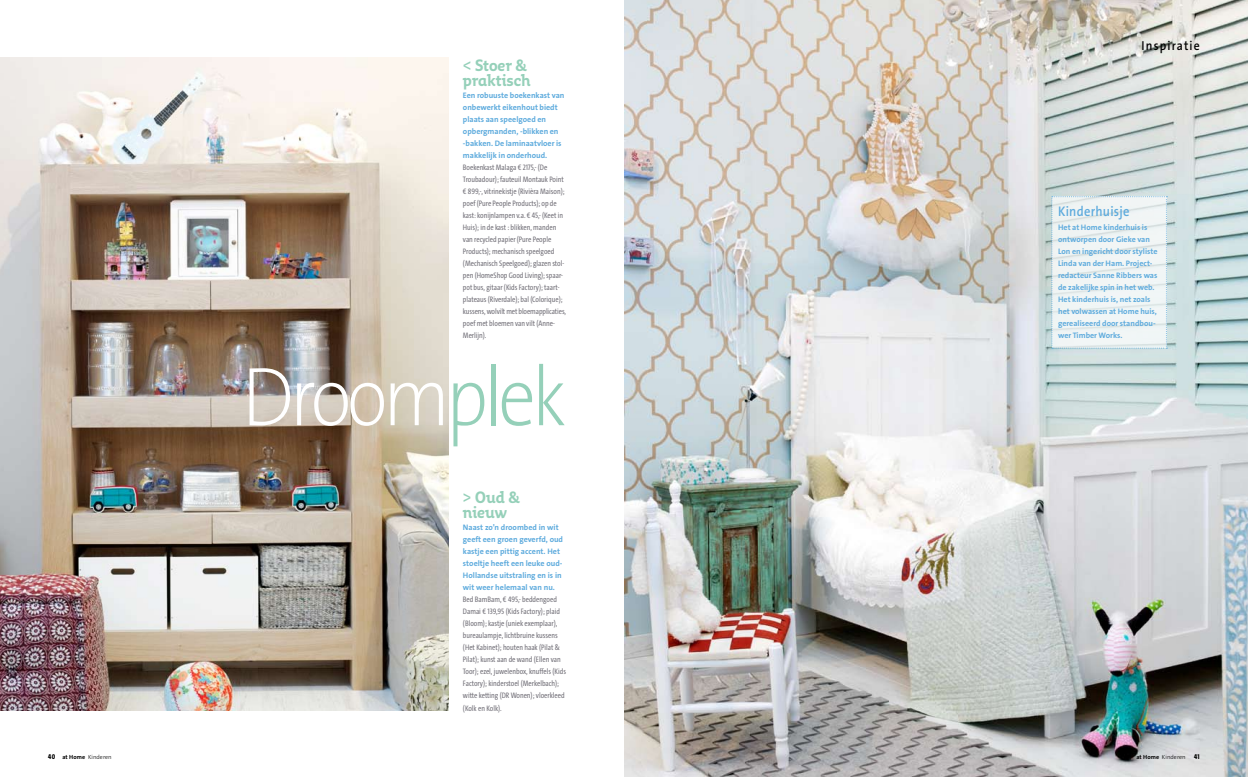
<style>
.page{position:relative;width:1248px;height:777px;background:#fff}
.page>*{position:absolute;margin:0;border:0;box-sizing:border-box;transform-origin:0 0}
.t1{font:200 84px "The Sans B W2";letter-spacing:-.06em;color:#fff;scale:.9 1}
.t2{font:700 16px/15px "Fresco Inf Sans";color:#95d0b9;scale:.9 1}
.t3{font:600 14px "The Sans B W6";letter-spacing:.02em;color:#5eabdd;scale:.9 1}
.t4{font:600 13px "The Sans B W6";letter-spacing:.1em;color:#000;scale:.9 1}
.t5{font:8px/12px "The Sans Cd LF5 Plain";color:#76747c}
.t6{font:700 8px/12px "The Sans B W7";color:#5eabdd}
.t7{font:300 6px "The Sans B W3";letter-spacing:.01em;color:#000}
.s1{color:#95d0b9}
.s2{font-family:"The Sans Cd LF8";font-weight:800;font-size:7px}
.s3{font-family:"The Sans B W7";font-weight:700}
</style>
<div class="page">
<img style="left:624px;top:0;width:623px;height:777px">
<img style="left:0;top:57px;width:449px;height:653px">
<svg style="left:1051px;top:196px;width:116px;height:153px"></svg>
<h2 class="t2" style="left:463px;top:58px;width:77px">&lt; Stoer &amp; praktisch</h2>
<p class="t6" style="left:463px;top:90px;width:103px">Een robuuste boekenkast van onbewerkt eikenhout biedt plaats aan speelgoed en opbergmanden, -blikken en -bakken. De laminaatvloer is makkelijk in onderhoud.</p>
<p class="t5" style="left:463px;top:161px;width:105px">Boekenkast Malaga € 2175,- (De Troubadour); fauteuil Montauk Point € 899,-, vitrinekistje (Rivièra Maison); poef (Pure People Products); op de kast: konijnlampen v.a. € 45,- (Keet in Huis); in de kast : blikken, manden van recycled papier (Pure People Products); mechanisch speelgoed (Mechanisch Speelgoed); glazen stol&shy;pen (HomeShop Good Living); spaar&shy;pot bus, gitaar (Kids Factory); taart&shy;plateaus (Riverdale); bal (Colorique); kussens, wolvilt met bloemapplicaties, poef met bloemen van vilt (Anne-Merlijn).</p>
<h1 class="t1" style="left:242px;top:343px;width:362px">Droom<span class="s1">plek</span></h1>
<h2 class="t2" style="left:463px;top:490px;width:65px">&gt; Oud &amp; nieuw</h2>
<p class="t6" style="left:463px;top:522px;width:102px">Naast zo’n droombed in wit geeft een groen geverfd, oud kastje een pittig accent. Het stoeltje heeft een leuke oud-<br>Hollandse uitstraling en is in wit weer helemaal van nu.</p>
<p class="t5" style="left:463px;top:593px;width:105px">Bed BamBam, € 495,- beddengoed Damai € 139,95 (Kids Factory); plaid (Bloom); kastje (uniek exemplaar), bureaulampje, lichtbruine kussens (Het Kabinet); houten haak (Pilat &amp; Pilat); kunst aan de wand (Ellen van Toor); ezel, juwelenbox, knuffels (Kids Factory); kinderstoel (Merkelbach); witte ketting (DR Wonen); vloerkleed (Kolk en Kolk).</p>
<h3 class="t4" style="left:1141px;top:37px;width:66px">Inspiratie</h3>
<h3 class="t3" style="left:1057px;top:202px;width:81px">Kinderhuisje</h3>
<p class="t6" style="left:1057px;top:222px;width:101px">Het at Home kinderhuis is ontworpen door Gieke van<br>Lon en ingericht door styliste<br>Linda van der Ham. Project&shy;redacteur Sanne Ribbers was de zakelijke spin in het web.<br>Het kinderhuis is, net zoals het volwassen at Home huis, gerealiseerd door standbou&shy;wer Timber Works.</p>
<p class="t7" style="left:48px;top:752px;width:65px"><span class="s2">40</span> <span class="s3">at Home</span> Kinderen</p>
<p class="t7" style="left:1136px;top:752px;width:65px"><span class="s3">at Home</span> Kinderen <span class="s2">41</span></p>
</div>
